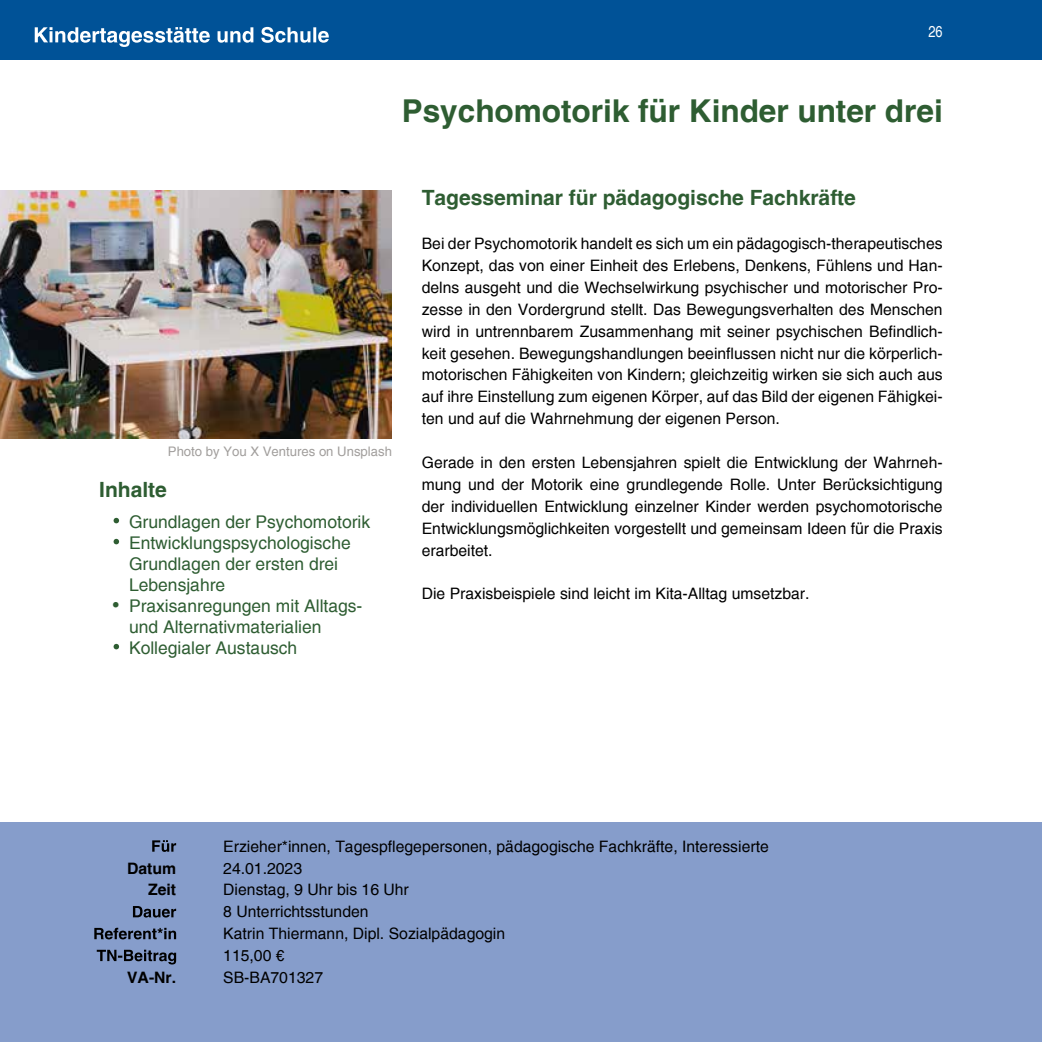
<style>
.page{position:relative;width:1042px;height:1042px;background:#fff}
.page>*{position:absolute;margin:0;border:0;box-sizing:border-box;transform-origin:0 0}
.t1{font:700 31.5px "Helvetica";color:#2e5d32}
.t2{font:700 21px "Helvetica";color:#2e5d32}
.t3{font:17.5px/21px "Helvetica";color:#2e5d32}
.t4{font:15.75px/21.9px "Helvetica";color:#000;text-align:justify}
.t5{font:700 15.75px/21.9px "Helvetica";color:#000;text-align:right}
.t6{font:condensed 15.75px "Helvetica";color:#fff}
.t7{font:13.12px "Helvetica";color:#a19e9c}
</style>
<div class="page">
<div style="left:0;top:0;width:1042px;height:59px;background:#005297"></div>
<div style="left:0;top:822px;width:1042px;height:220px;background:#869dcb"></div>
<svg style="left:152px;top:840px;width:24px;height:12px"></svg>
<svg style="left:133px;top:906px;width:43px;height:11px"></svg>
<svg style="left:94px;top:928px;width:82px;height:11px"></svg>
<svg style="left:97px;top:949px;width:79px;height:15px"></svg>
<svg style="left:114px;top:518px;width:5px;height:5px"></svg>
<svg style="left:114px;top:539px;width:5px;height:5px"></svg>
<svg style="left:114px;top:644px;width:5px;height:5px"></svg>
<svg style="left:35px;top:27px;width:294px;height:20px"></svg>
<img style="left:0;top:190px;width:392px;height:248px">
<p class="t6" style="left:928px;top:22px;width:16px">26</p>
<h1 class="t1" style="left:402px;top:92px;width:542px">Psychomotorik für Kinder unter drei</h1>
<p class="t7" style="left:168px;top:444px;width:225px">Photo by You X Ventures on Unsplash</p>
<h2 class="t2" style="left:99px;top:476px;width:69px">Inhalte</h2>
<p class="t3" style="left:129px;top:511px;width:243px">Grundlagen der Psychomotorik<br>Entwicklungspsychologische<br>Grundlagen der ersten drei<br>Lebensjahre<br>Praxisanregungen mit Alltags&shy;und Alternativmaterialien<br>Kollegialer Austausch</p>
<p class="t3" style="left:113px;top:594px;width:8px">•</p>
<h2 class="t2" style="left:422px;top:185px;width:436px">Tagesseminar für pädagogische Fachkräfte</h2>
<p class="t4" style="left:422px;top:233px;width:522px">Bei der Psychomotorik handelt es sich um ein pädagogisch-therapeutisches Konzept, das von einer Einheit des Erlebens, Denkens, Fühlens und Han&shy;delns ausgeht und die Wechselwirkung psychischer und motorischer Pro&shy;zesse in den Vordergrund stellt. Das Bewegungsverhalten des Menschen wird in untrennbarem Zusammenhang mit seiner psychischen Befindlich&shy;keit gesehen. Bewegungshandlungen beeinflussen nicht nur die körperlich&shy;motorischen Fähigkeiten von Kindern; gleichzeitig wirken sie sich auch aus auf ihre Einstellung zum eigenen Körper, auf das Bild der eigenen Fähigkei&shy;ten und auf die Wahrnehmung der eigenen Person.</p>
<p class="t4" style="left:422px;top:452px;width:522px">Gerade in den ersten Lebensjahren spielt die Entwicklung der Wahrneh&shy;mung und der Motorik eine grundlegende Rolle. Unter Berücksichtigung der individuellen Entwicklung einzelner Kinder werden psychomotorische Entwicklungsmöglichkeiten vorgestellt und gemeinsam Ideen für die Praxis erarbeitet.</p>
<p class="t4" style="left:422px;top:583px;width:389px">Die Praxisbeispiele sind leicht im Kita-Alltag umsetzbar.</p>
<p class="t5" style="left:127px;top:857px;width:50px">Datum<br>Zeit</p>
<p class="t5" style="left:127px;top:966px;width:50px">VA-Nr.</p>
<p class="t4" style="left:223px;top:835px;width:547px;text-align:left">Erzieher*innen, Tagespflegepersonen, pädagogische Fachkräfte, Interessierte<br>24.01.2023<br>Dienstag, 9 Uhr bis 16 Uhr<br>8 Unterrichtsstunden<br>Katrin Thiermann, Dipl. Sozialpädagogin<br>115,00 €<br>SB-BA701327</p>
</div>
